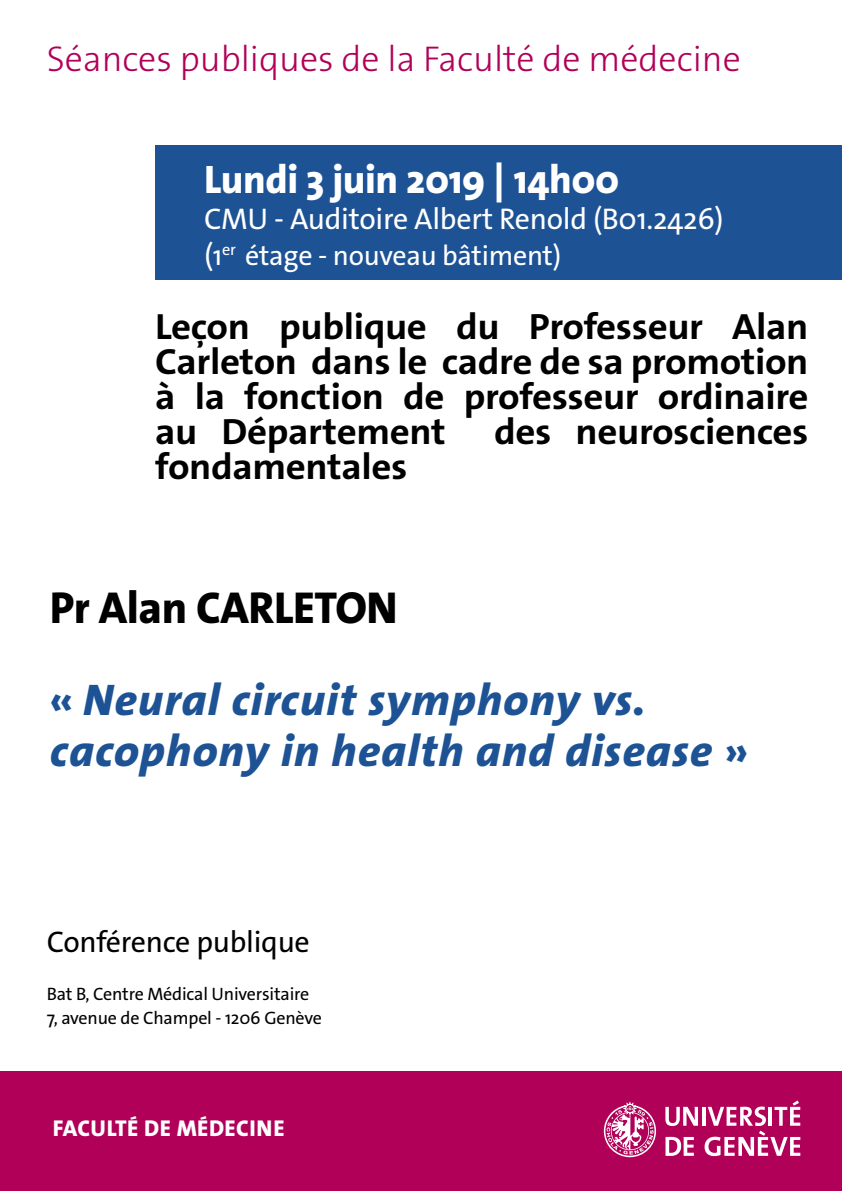
<style>
.page{position:relative;width:842px;height:1191px;background:#fff}
.page>*{position:absolute;margin:0;border:0;box-sizing:border-box;transform-origin:0 0}
.t1{font:800 45px "The Sans Os F";letter-spacing:-.01em;color:#000}
.t2{font:italic 800 44.6px/51px "The Sans Os F";letter-spacing:.02em;color:#1d5395}
.t3{font:800 40px "The Sans Os F";letter-spacing:-.01em;color:#fff}
.t4{font:700 36.7px/35px "The Sans Os F";letter-spacing:-.01em;color:#000;text-align:justify;scale:1.06 1}
.t5{font:300 36px "The Sans Os F";color:#b10058}
.t6{font:30px "The Sans Os F";letter-spacing:-.01em;color:#fff}
.t7{font:30px "The Sans Os F";letter-spacing:-.01em;color:#000}
.t8{font:28px "The Sans Os F";letter-spacing:-.01em;color:#fff}
.t9{font:800 23px "The Sans Os F";letter-spacing:.02em;color:#fff}
.t10{font:18px/24px "The Sans Os F";letter-spacing:-.01em;color:#000}
.s1{font-size:30px}
.s2{font-style:normal;font-size:41.7px}
</style>
<div class="page">
<div style="left:155px;top:145px;width:687px;height:134px;background:#1d5395"></div>
<div style="left:0;top:1071px;width:842px;height:120px;background:#b10058"></div>
<svg style="left:604px;top:1101px;width:52px;height:56px"></svg>
<svg style="left:665px;top:1106px;width:33px;height:20px"></svg>
<hr style="left:702px;top:1106px;width:3px;height:19px;background:#fff">
<svg style="left:665px;top:1136px;width:29px;height:20px"></svg>
<svg style="left:704px;top:1100px;width:96px;height:56px"></svg>
<p class="t5" style="left:47px;top:36px;width:695px">Séances publiques de la Faculté de médecine</p>
<p class="t3" style="left:204px;top:153px;width:417px">Lundi 3 juin 2019 | 14h00</p>
<p class="t6" style="left:204px;top:199px;width:521px">CMU - Auditoire Albert Renold (B01.2426)</p>
<p class="t8" style="left:204px;top:237px;width:358px"><span class="s1">(</span>1<sup>er</sup> étage - nouveau bâtiment)</p>
<p class="t4" style="left:155px;top:310px;width:618px">Leçon publique du Professeur Alan Carleton dans le cadre de sa promotion à la fonction de professeur ordinaire au Département</p>
<p class="t4" style="left:494px;top:415px;width:298px">des neurosciences</p>
<p class="t4" style="left:155px;top:450px;width:239px">fondamentales</p>
<p class="t1" style="left:50px;top:579px;width:349px">Pr Alan CARLETON</p>
<p class="t2" style="left:50px;top:674px;width:700px"><span class="s2">«</span> Neural circuit symphony vs. cacophony in health and disease <span class="s2">»</span></p>
<p class="t7" style="left:47px;top:922px;width:265px">Conférence publique</p>
<p class="t10" style="left:47px;top:981px;width:277px">Bat B, Centre Médical Universitaire<br>7, avenue de Champel - 1206 Genève</p>
<p class="t9" style="left:53px;top:1113px;width:233px">FACULTÉ DE MÉDECINE</p>
</div>
